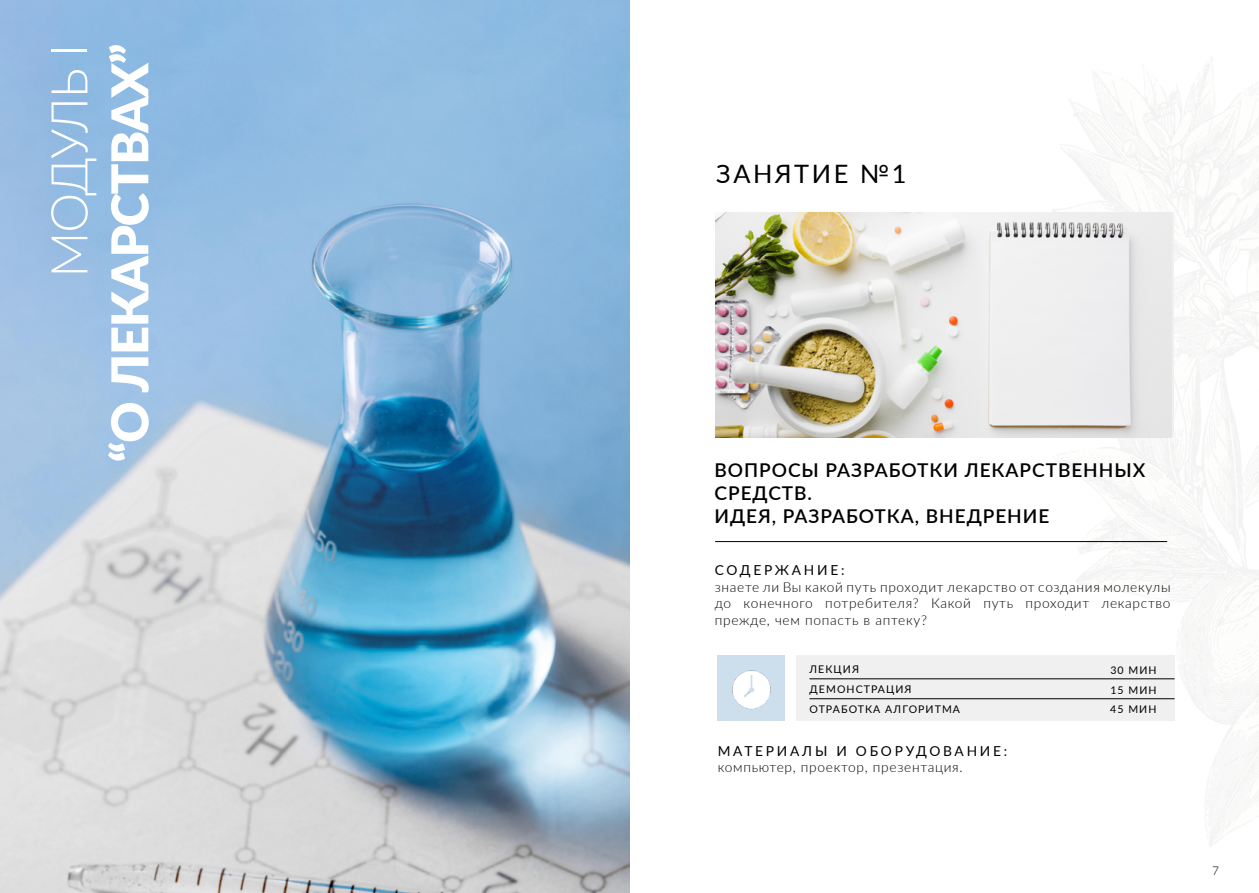
<style>
.page{position:relative;width:1259px;height:893px;background:#fff}
.page>*{position:absolute;margin:0;border:0;box-sizing:border-box;transform-origin:0 0}
.t1{font:900 50.7px "Lato";letter-spacing:-.025em;color:#fff}
.t2{font:300 50.7px "Lato";letter-spacing:-.04em;color:#fff}
.t3{font:25.35px "Lato";letter-spacing:.1em;color:#000}
.t4{font:600 19.05px/22.8px "Lato";letter-spacing:.05em;color:#000}
.t5{font:300 13.8px/16.5px "Lato";letter-spacing:.05em;color:#000;text-align:justify}
.t6{font:13.8px "Lato";letter-spacing:.2em;color:#000}
.t7{font:300 12px "Lato";color:#000}
.t8{font:10.5px "Lato";letter-spacing:.1em;color:#000}
</style>
<div class="page">
<img style="left:0;top:0;width:629px;height:893px">
<img style="left:716px;top:212px;width:455px;height:225px">
<hr style="left:715px;top:541px;width:452px;height:1px;background:#000">
<div style="left:796px;top:656px;width:378px;height:65px;background:#f0f0f0"></div>
<div style="left:718px;top:656px;width:67px;height:65px;background:#cddeed"></div>
<hr style="left:809px;top:679px;width:365px;height:1px;background:#000">
<hr style="left:809px;top:698px;width:365px;height:1px;background:#000">
<img style="left:732px;top:670px;width:39px;height:39px">
<h1 class="t2" style="left:34px;top:278px;width:235px;rotate:-90deg">МОДУЛЬ I</h1>
<h1 class="t1" style="left:92px;top:462px;width:420px;rotate:-90deg">“О ЛЕКАРСТВАХ”</h1>
<h2 class="t3" style="left:716px;top:156px;width:192px">ЗАНЯТИЕ №1</h2>
<h3 class="t4" style="left:714px;top:458px;width:432px">ВОПРОСЫ РАЗРАБОТКИ ЛЕКАРСТВЕННЫХ<br>СРЕДСТВ.<br>ИДЕЯ, РАЗРАБОТКА, ВНЕДРЕНИЕ</h3>
<p class="t6" style="left:715px;top:560px;width:131px">СОДЕРЖАНИЕ:</p>
<p class="t5" style="left:715px;top:578px;width:457px">знаете ли Вы какой путь проходит лекарство от создания молекулы до конечного потребителя? Какой путь проходит лекарство прежде, чем попасть в аптеку?</p>
<p class="t8" style="left:809px;top:661px;width:51px">ЛЕКЦИЯ</p>
<p class="t8" style="left:1110px;top:662px;width:48px">30 МИН</p>
<p class="t8" style="left:809px;top:681px;width:104px">ДЕМОНСТРАЦИЯ</p>
<p class="t8" style="left:1110px;top:682px;width:48px">15 МИН</p>
<p class="t8" style="left:809px;top:702px;width:152px">ОТРАБОТКА АЛГОРИТМА</p>
<p class="t8" style="left:1110px;top:702px;width:48px">45 МИН</p>
<p class="t6" style="left:718px;top:741px;width:291px">МАТЕРИАЛЫ И ОБОРУДОВАНИЕ:</p>
<p class="t5" style="left:718px;top:759px;width:246px">компьютер, проектор, презентация.</p>
<p class="t7" style="left:1212px;top:863px;width:8px">7</p>
</div>
